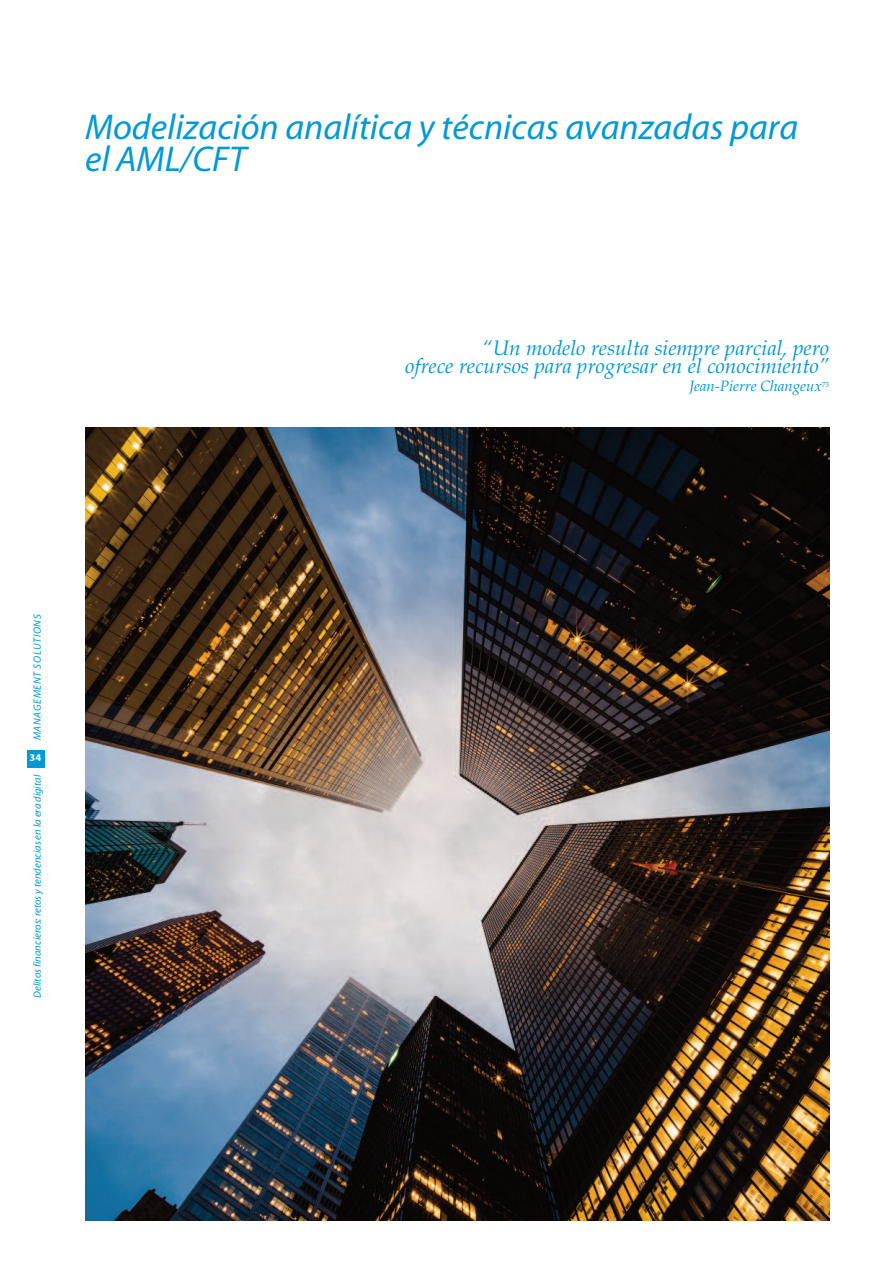
<style>
.page{position:relative;width:893px;height:1263px;background:#fff}
.page>*{position:absolute;margin:0;border:0;box-sizing:border-box;transform-origin:0 0}
.t1{font:italic 36px/31.5px "Myriad";color:#0099d8}
.t2{font:italic 21px/18px "Book Antiqua";color:#0099d8;text-align:right}
.t3{font:italic 15px "Book Antiqua";color:#0099d8}
.t4{font:italic 10.5px "Myriad";color:#0099d8}
.t5{font:italic 10.5px "Myriad";letter-spacing:.06em;color:#0099d8}
.t6{font:700 10.5px "Myriad";color:#fff}
</style>
<div class="page">
<div style="left:27px;top:750px;width:17px;height:17px;background:#0099d8"></div>
<img style="left:85px;top:427px;width:744px;height:793px">
<h1 class="t1" style="left:85px;top:113px;width:715px">Modelización analítica y técnicas avanzadas para el AML/CFT</h1>
<p class="t2" style="left:405px;top:338px;width:425px">“Un modelo resulta siempre parcial, pero<br>ofrece recursos para progresar en el conocimiento”</p>
<p class="t3" style="left:689px;top:377px;width:142px">Jean-Pierre Changeux<sup>73</sup></p>
<p class="t5" style="left:32px;top:740px;width:127px;rotate:-90deg">MANAGEMENT SOLUTIONS</p>
<p class="t4" style="left:32px;top:998px;width:225px;rotate:-90deg">Delitos financieros: retos y tendencias en la era digital</p>
<p class="t6" style="left:30px;top:752px;width:13px">34</p>
</div>
